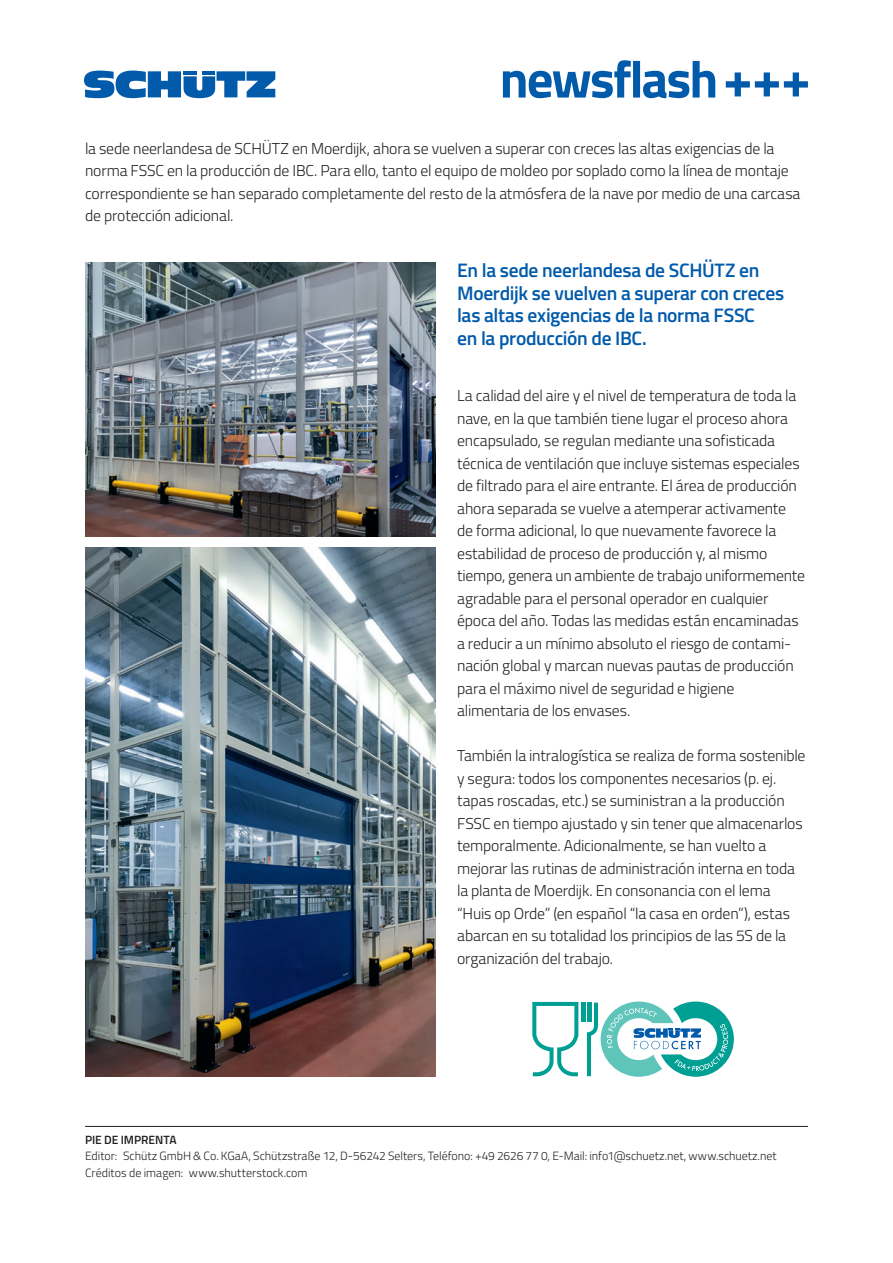
<style>
.page{position:relative;width:893px;height:1263px;background:#fff}
.page>*{position:absolute;margin:0;border:0;box-sizing:border-box;transform-origin:0 0}
.t1{font:600 19.5px/22.5px "Cairo";letter-spacing:-.02em;color:#015aaa}
.t2{font:300 15.75px/22.5px "Cairo";letter-spacing:-.01em;color:#231f20}
.t3{font:300 12px/16.5px "Cairo";color:#231f20}
.t4{font:600 12px "Cairo";color:#231f20}
</style>
<div class="page">
<img style="left:85px;top:263px;width:351px;height:273px">
<img style="left:85px;top:547px;width:351px;height:529px">
<svg style="left:532px;top:1002px;width:46px;height:74px"></svg>
<hr style="left:582px;top:1002px;width:4px;height:20px;background:#009f94">
<svg style="left:587px;top:1001px;width:147px;height:76px"></svg>
<svg style="left:84px;top:71px;width:191px;height:27px"></svg>
<hr style="left:184px;top:71px;width:13px;height:4px;background:#015aaa">
<hr style="left:202px;top:71px;width:13px;height:4px;background:#015aaa">
<svg style="left:503px;top:60px;width:305px;height:38px"></svg>
<hr style="left:85px;top:1126px;width:723px;height:1px;background:#231f20">
<p class="t2" style="left:85px;top:137px;width:717px">la sede neerlandesa de SCHÜTZ en Moerdijk, ahora se vuelven a superar con creces las altas exigencias de la norma FSSC en la producción de IBC. Para ello, tanto el equipo de moldeo por soplado como la línea de montaje correspondiente se han separado completamente del resto de la atmósfera de la nave por medio de una carcasa de protección adicional.</p>
<p class="t1" style="left:457px;top:259px;width:329px">En la sede neerlandesa de SCHÜTZ en Moerdijk se vuelven a superar con creces las altas exigencias de la norma FSSC<br>en la producción de IBC.</p>
<p class="t2" style="left:457px;top:384px;width:349px">La calidad del aire y el nivel de temperatura de toda la nave, en la que también tiene lugar el proceso ahora encapsulado, se regulan mediante una sofisticada técnica de ventilación que incluye sistemas especiales de filtrado para el aire entrante. El área de producción ahora separada se vuelve a atemperar activamente de forma adicional, lo que nuevamente favorece la estabilidad de proceso de producción y, al mismo tiempo, genera un ambiente de trabajo uniformemente agradable para el personal operador en cualquier época del año. Todas las medidas están encaminadas a reducir a un mínimo absoluto el riesgo de contami&shy;nación global y marcan nuevas pautas de producción para el máximo nivel de seguridad e higiene alimentaria de los envases.</p>
<p class="t2" style="left:457px;top:744px;width:350px">También la intralogística se realiza de forma sostenible y segura: todos los componentes necesarios (p. ej. tapas roscadas, etc.) se suministran a la producción FSSC en tiempo ajustado y sin tener que almacenarlos temporalmente. Adicionalmente, se han vuelto a mejorar las rutinas de administración interna en toda la planta de Moerdijk. En consonancia con el lema “Huis op Orde” (en español “la casa en orden”), estas abarcan en su totalidad los principios de las 5S de la organización del trabajo.</p>
<p class="t4" style="left:85px;top:1130px;width:93px">PIE DE IMPRENTA</p>
<p class="t3" style="left:85px;top:1148px;width:693px">Editor: Schütz GmbH &amp; Co. KGaA, Schützstraße 12, D-56242 Selters, Teléfono: +49 2626 77 0, E-Mail: info1@schuetz.net, www.schuetz.net<br>Créditos de imagen: www.shutterstock.com</p>
</div>
